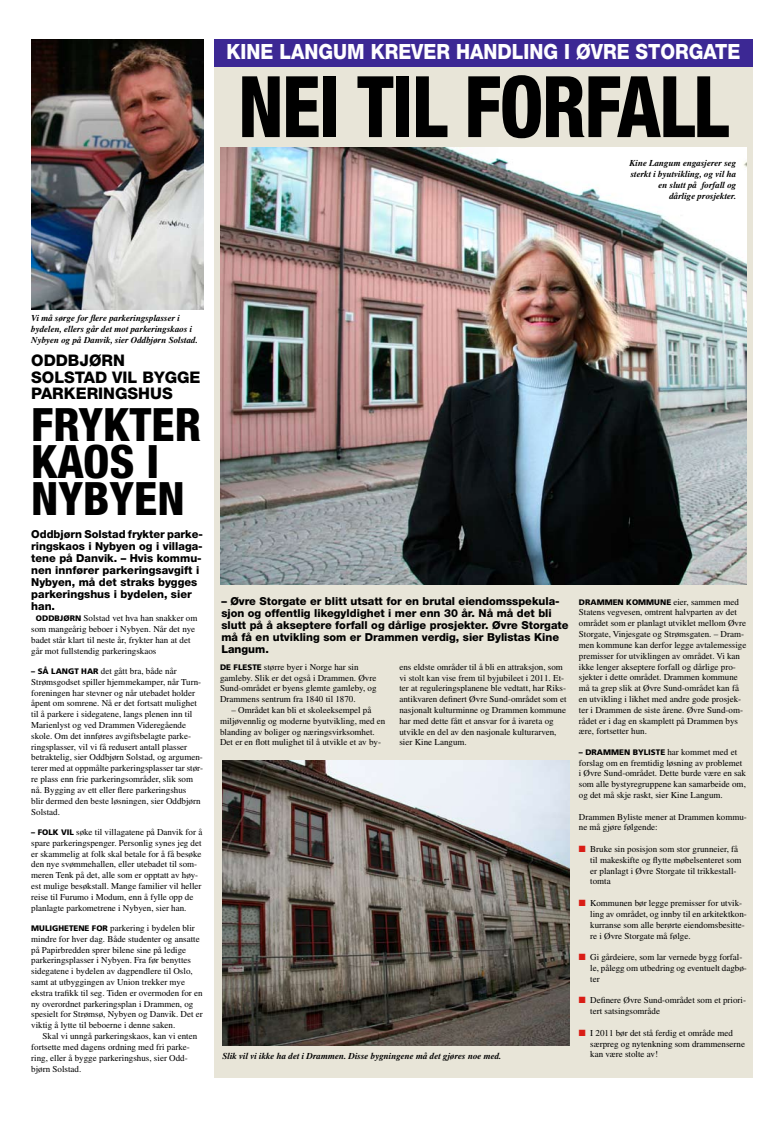
<style>
.page{position:relative;width:781px;height:1129px;background:#fff}
.page>*{position:absolute;margin:0;border:0;box-sizing:border-box;transform-origin:0 0}
.t1{font:800 condensed 85px "Helvetica Neue LT Std";letter-spacing:-.02em;color:#000;scale:.9 1}
.t2{font:800 condensed 46px/37px "Helvetica Neue LT Std";color:#000}
.t3{font:800 21px "Helvetica Neue LT Std";color:#fff;scale:.9 1}
.t4{font:800 16px/16px "Helvetica Neue LT Std";color:#000}
.t5{font:800 11px/12px "Helvetica Neue LT Std";color:#000}
.t6{font:9px/10.8px "Times LT Std";color:#000}
.t7{font:italic 700 9px/10.8px "Times LT Std";color:#000}
.t8{font:900 8px "Frutiger LT Std";color:#000}
.s1{font-family:"Frutiger LT Std";font-weight:900;font-size:8px}
.s2{color:#d91c15}
</style>
<div class="page">
<div style="left:214px;top:40px;width:538px;height:1037px;background:#e8e5d8"></div>
<img style="left:31px;top:40px;width:172px;height:269px">
<div style="left:214px;top:40px;width:538px;height:23px;background:#3c2894"></div>
<div style="left:214px;top:44px;width:538px;height:23px;background:#3c2894"></div>
<img style="left:220px;top:147px;width:526px;height:437px">
<img style="left:222px;top:760px;width:347px;height:284px">
<h3 class="t3" style="left:226px;top:39px;width:29px">KINE</h3>
<h3 class="t3" style="left:279px;top:39px;width:15px">LANG-UM</h3>
<h3 class="t3" style="left:370px;top:39px;width:123px">KRE-VER HAND-LIN</h3>
<h3 class="t3" style="left:543px;top:39px;width:220px">G I ØVRE sto rgate</h3>
<h1 class="t1" style="left:238px;top:54px;width:546px">NEI TIL FOR-FALL</h1>
<p class="t7" style="left:629px;top:157px;width:108px;text-align:right">Kine Langum engasjerer seg sterkt i byutvikling, og vil ha en slutt på forfall og<br>dårlige prosjekter.</p>
<p class="t7" style="left:31px;top:312px;width:168px">Vi må sørge for flere parkeringsplasser i bydelen, ellers går det mot parkeringskaos i<br>Nybyen og på Danvik, sier Oddbjørn Solstad.</p>
<h3 class="t4" style="left:31px;top:352px;width:82px">ODD-BJØRN<br>SOL-STA</h3>
<h3 class="t4" style="left:95px;top:368px;width:60px">D vil bygg</h3>
<h3 class="t4" style="left:189px;top:368px;width:12px">e</h3>
<h3 class="t4" style="left:31px;top:384px;width:96px">parkeringsh</h3>
<h3 class="t4" style="left:150px;top:384px;width:22px">us</h3>
<h2 class="t2" style="left:31px;top:405px;width:171px">FRYK-TER<br>KAOS I<br>NYBYEN</h2>
<p class="t5" style="left:31px;top:528px;width:173px">Odd- bjørn Sol-stad fryk-ter par-ke&shy;rings-kaos i Ny-by-en og i villaga&shy;tene på Danvik. – Hvis kommu&shy;nen innfører parkerings-av-gift i<br>Ny-by-en, må det straks bygges parkeringshus i bydelen, sier han.</p>
<p class="t6" style="left:31px;top:612px;width:167px"><span class="s1">O DD- BJØRN</span> Sol-stad vet hva han snak-ker om som man-ge-årig be-bo-er i Ny-by-en. Når det nye ba-det står klart til nes-te år, fryk-ter han at det går mot full-sten-dig par-ke-rings-kaos</p>
<p class="t6" style="left:31px;top:665px;width:173px"><span class="s1">– SÅ LANGT HAR</span> det gått bra, både når Strøms-god-set spil-ler hjem-me-kam-per, når Turn&shy;for-en-in-gen har stev-ner og når ute-ba-det hol-der åpent om som-re-ne. Nå er det fort-s att mu-lig-het til å par-ke-re i si-de-ga-te-ne, langs ple-nen inn til Ma-ri-en-lyst og ved Dram-men Vi-de-re-gå-en-de sko-le. Om det inn-fø-res av-gifts-be-lag-te par-ke&shy;rings-plas-ser, vil vi få re-du-sert an-tall plas-ser be-trak-te-lig, sier Odd-bjørn Sol-stad, og ar-gu-men&shy;te-rer med at opp-mål-te par-ke-rings-plas-ser tar stør&shy;re plass enn frie par-ke-rings-om-rå-der, slik som nå. Bygging av ett eller flere parkeringshus<br>blir dermed den beste løsningen, sier Oddbjørn Solstad.</p>
<p class="t6" style="left:31px;top:826px;width:172px"><span class="s1">– FOLK VIL</span> søke til villagatene på Danvik for å spa-re par-ke-rings-pen-ger. Personlig synes jeg det er skam-me-lig at folk skal be-ta-le for å få be-sø-ke den nye svøm-me-hal-len, el-ler ute-ba-det til som&shy;me-ren Tenk på det, alle som er opp-tatt av høy&shy;est mu-li-ge be-søks-tall. Man-ge fa-mi-li-er vil hel-ler rei-s e til Fu-ru-mo i Mod-um</p>
<p class="t6" style="left:31px;top:891px;width:163px;text-indent:93px">, enn å fyl-le opp de plan-lag-te parkometrene i Ny-by-en, sier han.</p>
<p class="t8" style="left:31px;top:923px;width:6px">MU-L</p>
<p class="t8" style="left:49px;top:923px;width:7px">IG-HE-</p>
<p class="t6" style="left:31px;top:922px;width:173px;text-indent:38px"><span class="s1">TE-N E FOR</span> par-ke-ring i by-de-len blir mind-re for hver dag. Både stu-den-ter og an-s at-te på Pa-pir-bred-den sprer bi-le-ne sine på le-di-ge par-ke-rings-plas-ser i Ny-by-en. Fra før ben-yttes si-de-ga-te-ne i by-de-len av dag-pend-le-re til Oslo, samt at ut-byg-gin-gen av Uni-on trek-ker mye eks-tra tra-fikk til seg. Tiden er overmoden for en ny overordnet parkeringsplan i Drammen, og spesielt for Strømsø, Nybyen og Danvik. Det er viktig å lytte til beboerne i denne saken.</p>
<p class="t6" style="left:31px;top:1030px;width:167px;text-indent:11px">Skal vi unn-gå par-ke-rings-kaos, kan vi enten fort-s et-te med da-gens ord-ning med fri parke&shy;ring, eller å bygge parkeringshus , sier Odd&shy;bjørn Sol-stad.</p>
<p class="t5" style="left:221px;top:595px;width:348px">– Øvre Storgate er blitt ut-satt for en bru-tal ei-en-doms-spe-ku-la&shy;sjon og of-fent-lig li- ke-gyl-dig-het i mer enn 30 år. Nå må det bli slutt på å ak-sep-te-re for-fall og dår-li- ge pro-sjek-ter. Øvre Storgate må få en ut-vik-ling som er Dram- men ver-dig, sier By-lis-tas Kine Lang-um.</p>
<p class="t6" style="left:220px;top:661px;width:158px"><span class="s1">DE FLES-TE</span> stør-re byer i Nor-ge har sin gam-le-by. Slik er det også i Dram-men. Øvre Sund-området er byens glem-te gam-le-by, og Drammens sen-trum fra 1840 til 1870.</p>
<p class="t6" style="left:220px;top:704px;width:167px;text-indent:11px">– Om-rå-det kan bli et sko-le-eks-em-pel på mil-jø-venn-lig og mo-der-ne by-ut-vik-ling, med en blan-ding av bo-li-ger og næ-rings-virk-som-het.<br>Det er en flott mu-lig-het til å ut-vik-le et av by-</p>
<p class="t6" style="left:399px;top:661px;width:168px">ens eld-ste om-rå-der til å bli en at-trak-sjon, som vi stolt kan vise frem til by-ju-bi-le-et i 2011. Et&shy;ter at re-gu-le-rings-pla-ne-ne ble ved-tatt, har Riks&shy;an-tik-va-ren de-fi-nert Øvre Sund-området som et na-sjo-nalt kul-tur-min-ne og Dram-men kom-mu-ne har med det-te fått et an-s var for å iva-re-ta og ut-vik-le en del av den na-sjo-na-le kul-tur-ar-ven, sier Kine Lang-um</p>
<p class="t6" style="left:464px;top:736px;width:4px">.</p>
<p class="t7" style="left:222px;top:1049px;width:280px">Slik vil vi ikke ha det i Drammen. Disse bygningene må det gjøres noe med.</p>
<p class="t6" style="left:578px;top:596px;width:169px;text-indent:87px"><span class="s1">E</span> eier, sam-men med Sta-tens veg-ve-s en, om-trent halv-par-ten av det om-rå-det som er plan-lagt ut-vik-let mel-lom Øvre Storgate, Vinjesgate og Strømsgaten. – Dram&shy;men kom-mu-ne kan der-for leg-ge av-ta-le-mes-si-ge pre-mis-ser for ut-vik-lin-gen av om-rå-det. Vi kan ikke len-ger ak-s ep-te-re for-fall og dår-li-ge pro&shy;sjek-ter i det-te om-rå-det. Dram-men kom-mu-ne må ta grep slik at Øvre Sund-området kan få en ut-vik-ling i lik-het med and-re gode prosjek&shy;ter i Dram-men de sis-te åre-ne. Øvre Sund-om&shy;rå-det er i dag en skam-plett på Dram-men bys ære, fort-s et-ter hun.</p>
<p class="t8" style="left:578px;top:747px;width:19px">– DRAM-M</p>
<p class="t8" style="left:578px;top:597px;width:13px">DRAM-M</p>
<p class="t8" style="left:612px;top:597px;width:26px">EN KOM-MU-N</p>
<p class="t6" style="left:578px;top:746px;width:169px;text-indent:40px"><span class="s1">EN BY-LIS-TE</span> har kom-met med et for-slag om en frem-ti-dig løs-ning av pro-ble-met i Øvre Sund-- om-rå-det. Det-te bur-de være en sak som alle by-sty-re-grup-pe-ne kan sam-ar-bei-de om, og det må skje raskt, sier Kine Lang-um</p>
<p class="t6" style="left:720px;top:789px;width:4px">.</p>
<p class="t6" style="left:578px;top:811px;width:169px">Dram-men By-lis-te me-ner at Dram-men kom-mu&shy;ne må gjø-re føl-gen-de:</p>
<p class="t6" style="left:578px;top:843px;width:56px"><span class="s2">■</span> Bru-ke sin po-si-s</p>
<p class="t6" style="left:590px;top:843px;width:152px;text-indent:55px">jon som stor grunn-ei-er, få til ma-ke-skif-te og flyt-te mø-bel-s en-te-ret som er plan-lagt i Øvre Stor-ga-te til trikkestall&shy;tomta</p>
<p class="t6" style="left:590px;top:897px;width:158px;text-indent:-11px"><span class="s2">■</span> Kom-mu-nen bør leg-ge pre-mis-ser for ut-vik&shy;ling av om-rå-det, og inn-by til en ar-ki-tekt-kon&shy;kur-ran-se som alle be-rør-te ei-en-doms-be-sit-te&shy;re i Øvre Stor-ga-te må føl-ge.</p>
<p class="t6" style="left:590px;top:951px;width:158px;text-indent:-11px"><span class="s2">■</span> Gi gård-ei-ere, som lar ver-ne-de bygg for-fal&shy;le, på-legg om ut-bed-ring og even-tu-elt dag-bø&shy;ter</p>
<p class="t6" style="left:590px;top:994px;width:157px;text-indent:-11px"><span class="s2">■</span> De-fi-ne-re Øvre Sund-om-rå-det som et pri-ori&shy;tert sat-sings-om-rå-de</p>
<p class="t6" style="left:590px;top:1027px;width:156px;text-indent:-11px"><span class="s2">■</span> I 2011 bør det stå fer-dig et om-rå-de med sær-preg og ny-tenk-ning som dram-men-s er-ne kan være stol-te av!</p>
</div>
